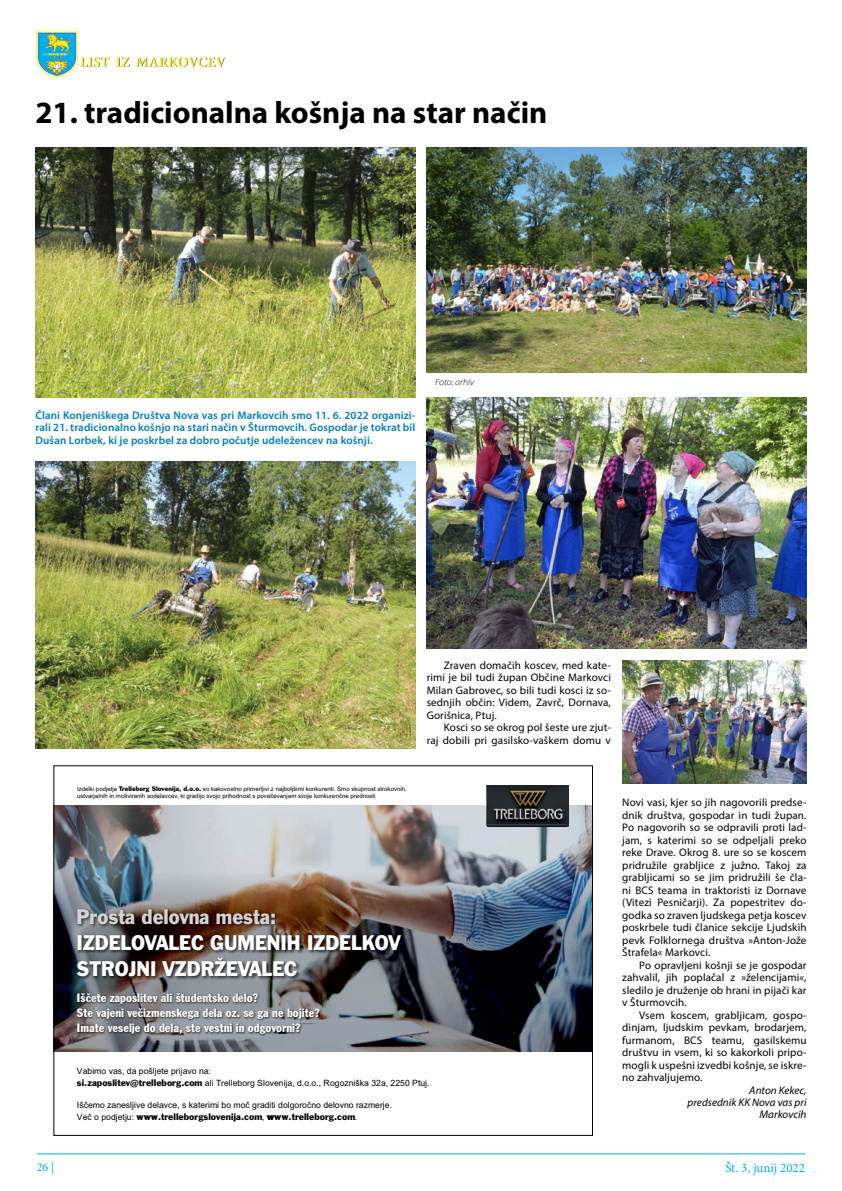
<style>
.page{position:relative;width:842px;height:1191px;background:#fff}
.page>*{position:absolute;margin:0;border:0;box-sizing:border-box;transform-origin:0 0}
.t1{font:700 31px "Myriad Pro";color:#000}
.t2{font:19.4px/26.1px "Franklin Gothic BT";color:#fff;scale:.92 1}
.t3{font:19.4px "Franklin Gothic BT";color:#d1d3d4;scale:.92 1}
.t4{font:13px "Minion Pro";color:#00aeef}
.t5{font:12px "Minion Pro";color:#00aeef}
.t6{font:condensed 11.9px/14.8px "Franklin Gothic BT";color:#fff}
.t7{font:11px/12.5px "Myriad Pro";letter-spacing:.01em;color:#000;text-align:justify}
.t8{font:600 11px/12.5px "Myriad Pro";letter-spacing:.01em;color:#007cc2;text-align:justify}
.t9{font:italic 11px/12.2px "Myriad Pro";color:#000;text-align:right}
.t10{font:italic 300 semi-expanded 9px "Myriad Pro";color:#000}
.t11{font:8.6px/11.3px "Arial";color:#000}
.t12{font:8.6px "Franklin Gothic BT";color:#000}
.t13{font:6.1px/6.8px "Arial";color:#000}
.s1{font-family:"Franklin Gothic BT"}
.s2{font-family:"Arial"}
.s3{font-family:"Franklin Gothic";font-weight:800;font-size:9.7px}
.s4{font-family:"Minion Pro"}
</style>
<div class="page">
<img style="left:36px;top:30px;width:42px;height:48px">
<img style="left:81px;top:57px;width:145px;height:10px">
<hr style="left:37px;top:1153px;width:768px;height:1px;background:#00aeef">
<img style="left:56px;top:805px;width:535px;height:62px">
<img style="left:56px;top:867px;width:535px;height:184px">
<img style="left:77px;top:908px;width:328px;height:71px">
<img style="left:77px;top:992px;width:245px;height:43px">
<img style="left:486px;top:785px;width:83px;height:41px">
<img style="left:622px;top:660px;width:185px;height:123px">
<img style="left:35px;top:148px;width:380px;height:250px">
<img style="left:35px;top:461px;width:380px;height:287px">
<img style="left:426px;top:398px;width:380px;height:250px">
<img style="left:426px;top:148px;width:380px;height:225px">
<h1 class="t1" style="left:35px;top:92px;width:513px">21. tradicionalna košnja na star način</h1>
<p class="t8" style="left:35px;top:408px;width:381px">Člani Konjeniškega Društva Nova vas pri Markovcih smo 11. 6. 2022 organizi&shy;rali 21. tradicionalno košnjo na stari način v Šturmovcih. Gospodar je tokrat bil Dušan Lorbek, ki je poskrbel za dobro počutje udeležencev na košnji.</p>
<p class="t10" style="left:435px;top:377px;width:41px">Foto: arhiv</p>
<p class="t7" style="left:427px;top:658px;width:186px;text-indent:17px">Zraven domačih koscev, med kate&shy;rimi je bil tudi župan Občine Markovci Milan Gabrovec, so bili tudi kosci iz so&shy;sednjih občin: Videm, Zavrč, Dornava, Gorišnica, Ptuj.</p>
<p class="t7" style="left:427px;top:721px;width:186px;text-align:right">Kosci so se okrog pol šeste ure zjut-<br>raj dobili pri gasilsko-vaškem domu v</p>
<p class="t13" style="left:77px;top:786px;width:331px">Izdelki podjetja <span class="s1">Trelleborg Slovenija, d.o.o.</span> so kakovostno primerljivi z najboljšimi konkurenti. Smo skupnost strokovnih, ustvarjalnih in motiviranih sodelavcev, ki gradijo svojo prihodnost s povečevanjem svoje konkurenčne prednosti</p>
<h2 class="t3" style="left:77px;top:905px;width:219px">Prosta delovna mesta:</h2>
<h2 class="t2" style="left:77px;top:929px;width:354px">IZDELOVALEC GUMENIH IZDELKOV<br>STROJNI VZDRŽEVALEC</h2>
<p class="t6" style="left:77px;top:990px;width:244px">Iščete zaposlitev ali študentsko delo?<br>Ste vajeni večizmenskega dela oz. se ga ne bojite?<br>Imate veselje do dela, ste vestni in odgovorni?</p>
<p class="t11" style="left:77px;top:1065px;width:354px">Vabimo vas, da pošljete prijavo na:<br><span class="s1">si.zaposlitev@trelleborg.com</span> ali Trelleborg Slovenija, d.o.o., Rogozniška 32a, 2250 Ptuj.</p>
<p class="t11" style="left:77px;top:1099px;width:317px">Iščemo zanesljive delavce, s katerimi bo moč graditi dolgoročno delovno razmerje.</p>
<p class="t12" style="left:77px;top:1111px;width:282px"><span class="s2">Več o podjetju:</span> <span class="s3">www</span>.trelleborgslovenija.com<span class="s2">,</span> <span class="s3">www</span>.trelleborg.com<span class="s4">.</span></p>
<p class="t12" style="left:267px;top:1111px;width:8px">w</p>
<p class="t7" style="left:622px;top:796px;width:186px">Novi vasi, kjer so jih nagovorili predse&shy;dnik društva, gospodar in tudi župan.<br>Po nagovorih so se odpravili proti lad&shy;jam, s katerimi so se odpeljali preko reke Drave. Okrog 8. ure so se koscem pridružile grabljice z južno. Takoj za grabljicami so se jim pridružili še čla&shy;ni BCS teama in traktoristi iz Dornave (Vitezi Pesničarji). Za popestritev do&shy;godka so zraven ljudskega petja koscev poskrbele tudi članice sekcije Ljudskih pevk Folklornega društva »Anton-Jože Štrafela« Markovci.</p>
<p class="t7" style="left:622px;top:958px;width:186px;text-indent:17px">Po opravljeni košnji se je gospodar zahvalil, jih poplačal z »želencijami«, sledilo je druženje ob hrani in pijači kar v Šturmovcih.</p>
<p class="t7" style="left:622px;top:1008px;width:186px;text-indent:17px">Vsem koscem, grabljicam, gospo&shy;dinjam, ljudskim pevkam, brodarjem, furmanom, BCS teamu, gasilskemu društvu in vsem, ki so kakorkoli pripo&shy;mogli k uspešni izvedbi košnje, se iskre&shy;no zahvaljujemo.</p>
<p class="t9" style="left:688px;top:1083px;width:120px">Anton Kekec,<br>predsednik KK Nova vas pri<br>Markovcih</p>
<p class="t5" style="left:37px;top:1159px;width:19px">26 |</p>
<p class="t4" style="left:725px;top:1159px;width:81px">Št. 3, junij 2022</p>
</div>
